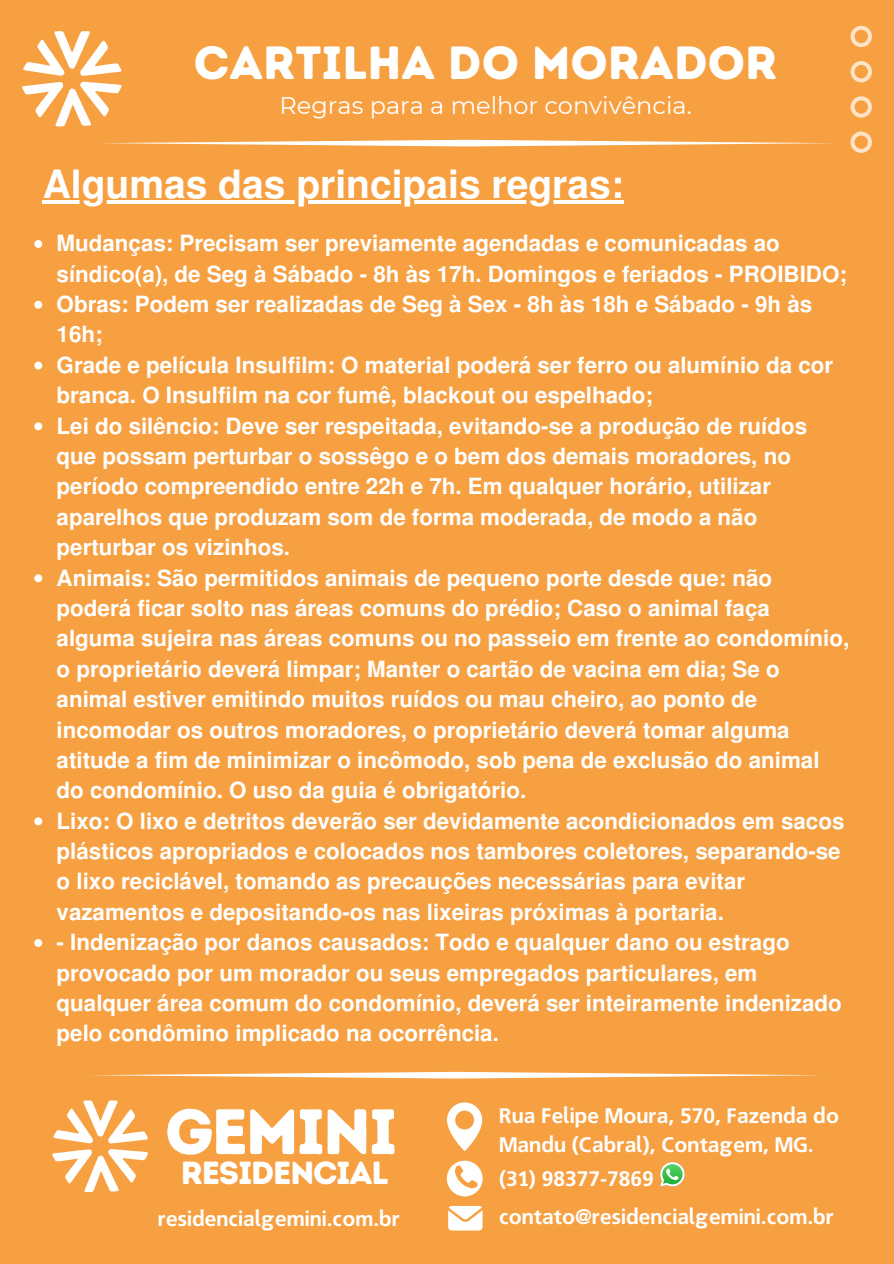
<style>
.page{position:relative;width:894px;height:1264px;background:#fff}
.page>*{position:absolute;margin:0;border:0;box-sizing:border-box;transform-origin:0 0}
.t1{font:63.9px "Intro Rust Base";letter-spacing:-.04em;color:#fff}
.t2{font:52.95px "Intro Rust Base";color:#fff}
.t3{font:51px "Intro Rust Base";color:#fff}
.t4{font:46.5px "Intro Rust Base";color:#fff}
.t5{font:700 39px "Free Sans";color:#fff}
.t6{font:31.95px "Intro Rust Base";letter-spacing:-.04em;color:#fff}
.t7{font:24px "Montserrat";color:#fff}
.t8{font:700 22.35px/30.3px "Free Sans";color:#fff}
.t9{font:700 21px/29.2px "Crave Sans";color:#fff}
</style>
<div class="page">
<div style="left:0;top:0;width:893px;height:1263px;background:#f7a042"></div>
<svg style="left:850px;top:26px;width:21px;height:127px"></svg>
<svg style="left:91px;top:1071px;width:729px;height:7px"></svg>
<svg style="left:447px;top:1102px;width:35px;height:48px"></svg>
<svg style="left:446px;top:1160px;width:36px;height:36px"></svg>
<svg style="left:448px;top:1206px;width:34px;height:24px"></svg>
<img style="left:660px;top:1162px;width:26px;height:25px">
<svg style="left:102px;top:140px;width:729px;height:6px"></svg>
<hr style="left:43px;top:200px;width:580px;height:3px;background:#fff">
<svg style="left:34px;top:240px;width:8px;height:8px"></svg>
<svg style="left:34px;top:301px;width:8px;height:8px"></svg>
<svg style="left:34px;top:361px;width:8px;height:8px"></svg>
<svg style="left:34px;top:422px;width:8px;height:8px"></svg>
<svg style="left:34px;top:574px;width:8px;height:8px"></svg>
<svg style="left:34px;top:817px;width:8px;height:8px"></svg>
<svg style="left:34px;top:939px;width:8px;height:7px"></svg>
<p class="t2" style="left:54px;top:18px;width:37px">V</p>
<p class="t4" style="left:194px;top:35px;width:585px">CARTILHA DO MORADOR</p>
<h1 class="t7" style="left:279px;top:91px;width:413px">Regras para a melhor convivência.</h1>
<p class="t5" style="left:43px;top:159px;width:582px">Algumas das principais regras:</p>
<p class="t8" style="left:57px;top:228px;width:791px">Mudanças: Precisam ser previamente agendadas e comunicadas ao síndico(a), de Seg à Sábado - 8h às 17h. Domingos e feriados - PROIBIDO;</p>
<p class="t8" style="left:57px;top:289px;width:756px">Obras: Podem ser realizadas de Seg à Sex - 8h às 18h e Sábado - 9h às<br>16h;</p>
<p class="t8" style="left:57px;top:350px;width:778px">Grade e película Insulfilm: O material poderá ser ferro ou alumínio da cor branca. O Insulfilm na cor fumê, blackout ou espelhado;</p>
<p class="t8" style="left:57px;top:410px;width:751px">Lei do silêncio: Deve ser respeitada, evitando-se a produção de ruídos que possam perturbar o sossêgo e o bem dos demais moradores, no período compreendido entre 22h e 7h. Em qualquer horário, utilizar aparelhos que produzam som de forma moderada, de modo a não perturbar os vizinhos.</p>
<h4 class="t8" style="left:57px;top:562px;width:794px">Animais: São permitidos animais de pequeno porte desde que: não poderá ficar solto nas áreas comuns do prédio; Caso o animal faça alguma sujeira nas áreas comuns ou no passeio em frente ao condomínio, o proprietário deverá limpar; Manter o cartão de vacina em dia; Se o animal estiver emitindo muitos ruídos ou mau cheiro, ao ponto de incomodar os outros moradores, o proprietário deverá tomar alguma atitude a fim de minimizar o incômodo, sob pena de exclusão do animal do condomínio. O uso da guia é obrigatório.</h4>
<p class="t8" style="left:57px;top:805px;width:789px">Lixo: O lixo e detritos deverão ser devidamente acondicionados em sacos plásticos apropriados e colocados nos tambores coletores, separando-se o lixo reciclável, tomando as precauções necessárias para evitar vazamentos e depositando-os nas lixeiras próximas à portaria.</p>
<p class="t8" style="left:57px;top:927px;width:786px">- Indenização por danos causados: Todo e qualquer dano ou estrago provocado por um morador ou seus empregados particulares, em qualquer área comum do condomínio, deverá ser inteiramente indenizado pelo condômino implicado na ocorrência.</p>
<p class="t3" style="left:83px;top:1087px;width:36px">V</p>
<h2 class="t1" style="left:165px;top:1093px;width:234px">GEMINI</h2>
<h5 class="t6" style="left:181px;top:1153px;width:209px">RESIDENCIAL</h5>
<p class="t9" style="left:158px;top:1202px;width:244px">residencialgemini.com.br</p>
<h3 class="t9" style="left:499px;top:1100px;width:341px">Rua Felipe Moura, 570, Fazenda do<br>Mandu (Cabral), Contagem, MG.</h3>
<p class="t9" style="left:499px;top:1163px;width:156px">(31) 98377-7869</p>
<p class="t9" style="left:499px;top:1201px;width:336px">contato@residencialgemini.com.br</p>
</div>
